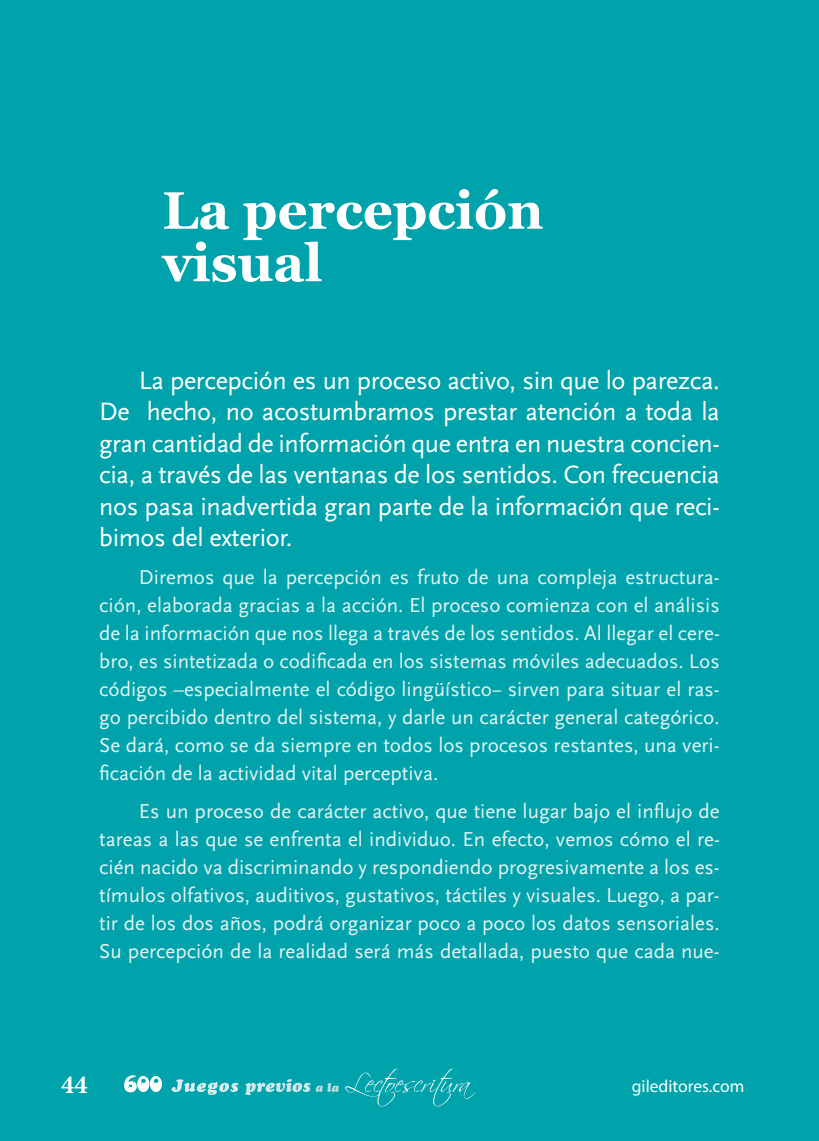
<style>
.page{position:relative;width:819px;height:1141px;background:#00a3ab}
.page>*{position:absolute;margin:0;border:0;box-sizing:border-box;transform-origin:0 0}
.t1{font:700 52.5px/52.5px "Georgia";color:#fff}
.t2{font:26.25px/31.5px "Scala Sans";letter-spacing:-.015em;color:#fff;text-align:justify}
.t3{font:700 26.25px "Minion Pro";color:#fff}
.t4{font:21px/28px "Scala Sans";color:#e5f3f4;text-align:justify}
.t5{font:17.5px "Myriad Pro";color:#fff}
</style>
<div class="page">
<svg style="left:124px;top:1075px;width:38px;height:17px"></svg>
<svg style="left:172px;top:1079px;width:66px;height:16px"></svg>
<svg style="left:245px;top:1079px;width:65px;height:16px"></svg>
<svg style="left:316px;top:1083px;width:23px;height:9px"></svg>
<svg style="left:345px;top:1069px;width:130px;height:37px"></svg>
<h1 class="t1" style="left:162px;top:184px;width:383px">La percepción visual</h1>
<p class="t2" style="left:99px;top:365px;width:622px;text-indent:40px">La percepción es un proceso activo, sin que lo parezca.<br>De hecho, no acostumbramos prestar atención a toda la gran cantidad de información que entra en nuestra concien&shy;cia, a través de las ventanas de los sentidos. Con frecuencia nos pasa inadvertida gran parte de la información que reci&shy;bimos del exterior.</p>
<p class="t4" style="left:99px;top:564px;width:622px;text-indent:40px">Diremos que la percepción es fruto de una compleja estructura&shy;ción, elaborada gracias a la acción. El proceso comienza con el análisis de la información que nos llega a través de los sentidos. Al llegar el cere&shy;bro, es sintetizada o codificada en los sistemas móviles adecuados. Los códigos –especialmente el código lingüístico− sirven para situar el ras&shy;go percibido dentro del sistema, y darle un carácter general categórico.<br>Se dará, como se da siempre en todos los procesos restantes, una veri&shy;ficación de la actividad vital perceptiva.</p>
<p class="t4" style="left:99px;top:797px;width:622px;text-indent:40px">Es un proceso de carácter activo, que tiene lugar bajo el influjo de tareas a las que se enfrenta el individuo. En efecto, vemos cómo el re&shy;cién nacido va discriminando y respondiendo progresivamente a los es&shy;tímulos olfativos, auditivos, gustativos, táctiles y visuales. Luego, a par&shy;tir de los dos años, podrá organizar poco a poco los datos sensoriales.<br>Su percepción de la realidad será más detallada, puesto que cada nue-</p>
<p class="t3" style="left:61px;top:1066px;width:28px">44</p>
<p class="t5" style="left:632px;top:1076px;width:114px">gileditores.com</p>
</div>
